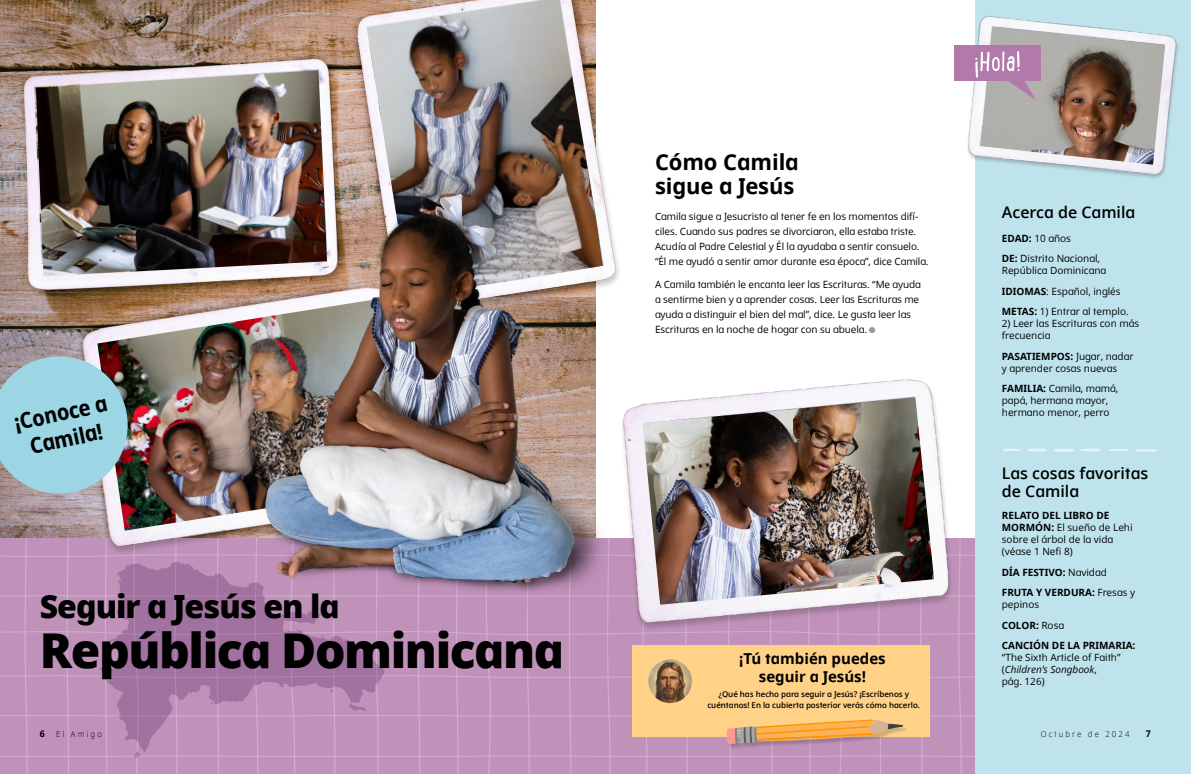
<style>
.page{position:relative;width:1191px;height:774px;background:#fff}
.page>*{position:absolute;margin:0;border:0;box-sizing:border-box;transform-origin:0 0}
.t1{font:800 48px "Dots Solidlds Lat";letter-spacing:-.03em;color:#000}
.t2{font:800 32px "Dots Solidlds Lat";letter-spacing:-.03em;color:#000}
.t3{font:700 22px/24px "Dots Solidlds Lat";letter-spacing:-.005em;color:#000}
.t4{font:700 22px/26.4px "Dots Solid Condlds Lat";color:#000;text-align:center}
.t5{font:600 16px/18px "Dots Solidlds Lat";color:#000}
.t6{font:700 15px/18px "Dots Solidlds Lat";color:#000;text-align:center}
.p2_10_15_Dots{font:10px/15px "Dots Solidlds Lat";letter-spacing:-.01em;color:#000}
.p2_10_12_Dots{font:10px/12px "Dots Solidlds Lat";color:#000}
.p2_10_12_Dots-2{font:700 10px/12px "Dots Solidlds Lat";color:#000}
.t7{font:700 9.2px "Dots Solidlds Lat";color:#000;scale:.95 1}
.t8{font:300 8.2px "Dots Solidlds Lat";letter-spacing:.28em;color:#000;scale:.95 1}
.t9{font:600 8px/10.7px "Dots Solidlds Lat";letter-spacing:-.005em;color:#000;text-align:center}
.s1{font-family:"Ding P Ilds Dpi";font-size:8.5px;color:#969798}
.s2{font-weight:700}
.s3{font-weight:400}
.s4{font-style:italic}
</style>
<div class="page">
<img style="left:0;top:0;width:367px;height:539px">
<svg style="left:122px;top:619px;width:604px;height:155px;fill:#c092ba"></svg>
<div style="left:0;top:539px;width:122px;height:235px;background:#c092ba"></div>
<div style="left:975px;top:0;width:216px;height:774px;background:#bfe3ed"></div>
<img style="left:967px;top:16px;width:211px;height:162px">
<img style="left:980px;top:27px;width:185px;height:138px">
<svg style="left:134px;top:752px;width:6px;height:5px"></svg>
<svg style="left:99px;top:583px;width:286px;height:169px"></svg>
<svg style="left:349px;top:704px;width:17px;height:7px"></svg>
<img style="left:36px;top:70px;width:291px;height:206px">
<svg style="left:1002px;top:448px;width:19px;height:3px"></svg>
<svg style="left:1027px;top:448px;width:20px;height:4px"></svg>
<svg style="left:1054px;top:448px;width:20px;height:4px"></svg>
<svg style="left:1080px;top:448px;width:21px;height:4px"></svg>
<svg style="left:1109px;top:449px;width:19px;height:2px"></svg>
<svg style="left:1135px;top:449px;width:22px;height:3px"></svg>
<div style="left:954px;top:45px;width:86px;height:36px;background:#b27aaa"></div>
<div style="left:632px;top:645px;width:298px;height:91px;background:#ffd288"></div>
<svg style="left:726px;top:539px;width:249px;height:235px"></svg>
<img style="left:648px;top:659px;width:44px;height:44px;border-radius:22px">
<img style="left:80px;top:494px;width:129px;height:89px">
<img style="left:97px;top:299px;width:112px;height:232px">
<svg style="left:0;top:356px;width:128px;height:138px"></svg>
<img style="left:608px;top:379px;width:353px;height:271px">
<img style="left:666px;top:398px;width:268px;height:207px">
<img style="left:367px;top:0;width:236px;height:180px">
<img style="left:649px;top:379px;width:17px;height:240px">
<img style="left:209px;top:180px;width:440px;height:439px">
<svg style="left:975px;top:51px;width:61px;height:49px"></svg>
<p class="t4" style="left:12px;top:410px;width:96px;rotate:-12deg">¡Conoce a<br>Camila!</p>
<p class="t2" style="left:40px;top:582px;width:301px">Seguir a Jesús en la</p>
<p class="t1" style="left:40px;top:614px;width:526px">República Dominicana</p>
<p class="t3" style="left:655px;top:151px;width:145px">Cómo Camila sigue a Jesús</p>
<p class="p2_10_15_Dots" style="left:655px;top:209px;width:275px">Camila sigue a Jesucristo al tener fe en los momentos difí&shy;ciles. Cuando sus padres se divorciaron, ella estaba triste.<br>Acudía al Padre Celestial y Él la ayudaba a sentir consuelo. “Él me ayudó a sentir amor durante esa época”, dice Camila.</p>
<p class="p2_10_15_Dots" style="left:655px;top:277px;width:267px">A Camila también le encanta leer las Escrituras. “Me ayuda a sentirme bien y a aprender cosas. Leer las Escrituras me ayuda a distinguir el bien del mal”, dice. Le gusta leer las Escrituras en la noche de hogar con su abuela. <span class="s1">●</span></p>
<p class="t6" style="left:739px;top:650px;width:148px">¡Tú también puedes seguir a Jesús!</p>
<p class="t9" style="left:707px;top:689px;width:214px">¿Qué has hecho para seguir a Jesús? ¡Escríbenos y cuéntanos! En la cubierta posterior verás cómo hacerlo.</p>
<p class="t5" style="left:1001px;top:203px;width:135px">Acerca de Camila</p>
<p class="p2_10_12_Dots" style="left:1001px;top:232px;width:71px"><span class="s2">EDAD:</span> 10 años</p>
<p class="p2_10_12_Dots" style="left:1001px;top:252px;width:106px"><span class="s2">DE:</span> Distrito Nacional,<br>República Dominicana</p>
<p class="p2_10_12_Dots" style="left:1001px;top:285px;width:120px"><span class="s2">IDIOMAS</span>: Español, inglés</p>
<p class="p2_10_12_Dots" style="left:1001px;top:305px;width:128px"><span class="s2">METAS:</span> 1) Entrar al templo.</p>
<p class="p2_10_12_Dots" style="left:1001px;top:317px;width:139px">2) Leer las Escrituras con más frecuencia</p>
<p class="p2_10_12_Dots" style="left:1001px;top:350px;width:133px"><span class="s2">PASATIEMPOS:</span> Jugar, nadar y aprender cosas nuevas</p>
<p class="p2_10_12_Dots" style="left:1001px;top:382px;width:118px"><span class="s2">FAMILIA:</span> Camila, mamá, papá, hermana mayor, hermano menor, perro</p>
<p class="t5" style="left:1001px;top:464px;width:148px">Las cosas favoritas de Camila</p>
<p class="p2_10_12_Dots" style="left:1001px;top:510px;width:132px"><span class="s2">RELATO DEL LIBRO DE<br>MORMÓN:</span> El sueño de Lehi sobre el árbol de la vida (véase 1 Nefi 8)</p>
<p class="p2_10_12_Dots-2" style="left:1001px;top:566px;width:106px">DÍA FESTIVO: <span class="s3">Navidad</span></p>
<p class="p2_10_12_Dots-2" style="left:1001px;top:587px;width:135px">FRUTA Y VERDURA: <span class="s3">Fresas y pepinos</span></p>
<p class="p2_10_12_Dots-2" style="left:1001px;top:619px;width:64px">COLOR: <span class="s3">Rosa</span></p>
<p class="p2_10_12_Dots" style="left:1001px;top:640px;width:135px"><span class="s2">CANCIÓN DE LA PRIMARIA: </span>“The Sixth Article of Faith” (<span class="s4">Children’s Songbook</span>,<br>pág. 126)</p>
<p class="t7" style="left:40px;top:727px;width:7px">6</p>
<p class="t8" style="left:56px;top:728px;width:50px">El Amigo</p>
<p class="t8" style="left:1040px;top:728px;width:95px">Octubre de 2024</p>
<p class="t7" style="left:1146px;top:727px;width:7px">7</p>
</div>
